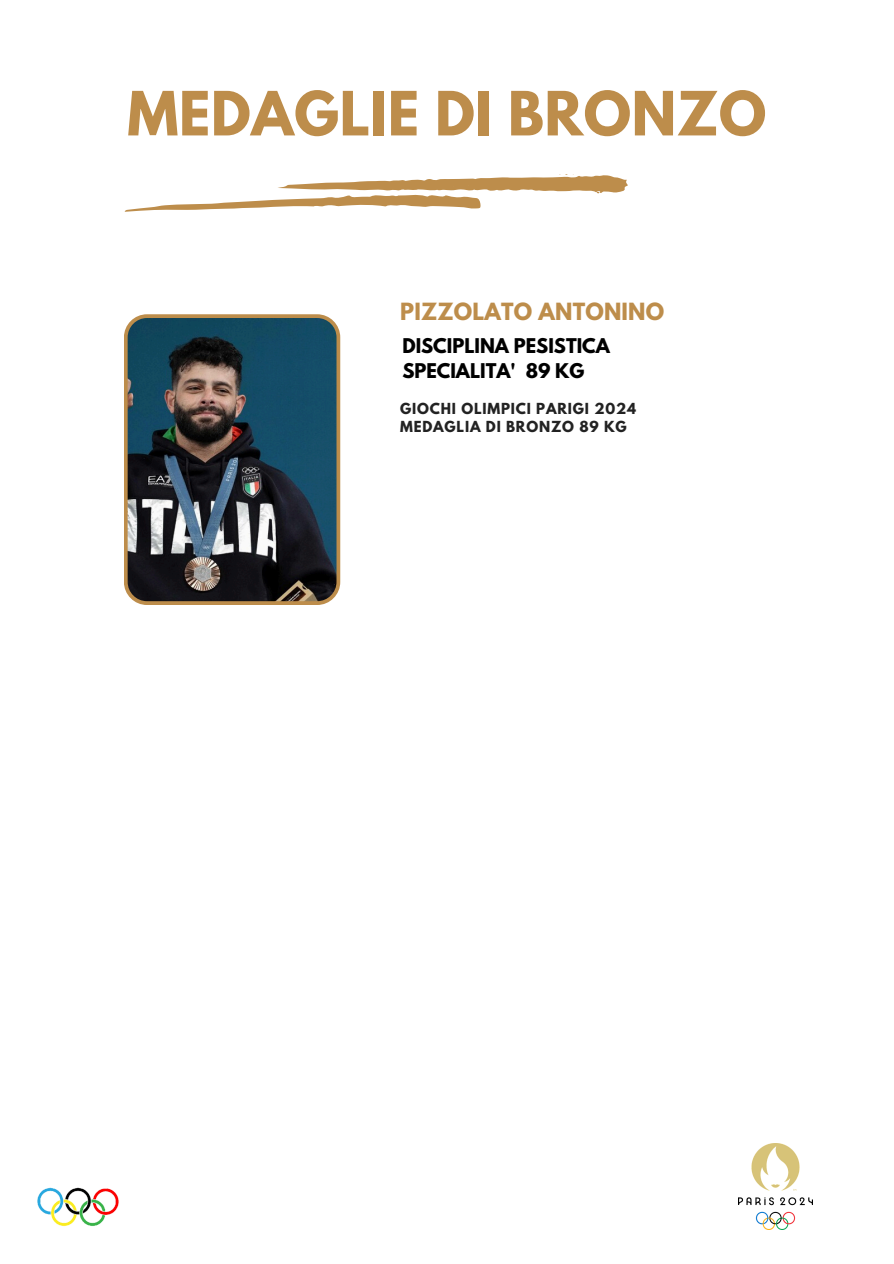
<style>
.page{position:relative;width:894px;height:1264px;background:#fff}
.page>*{position:absolute;margin:0;border:0;box-sizing:border-box;transform-origin:0 0}
.t1{font:700 54px "League Spartan";letter-spacing:.01em;color:#bd8d4b}
.t2{font:700 21px "League Spartan";letter-spacing:.01em;color:#bd8d4b}
.t3{font:700 18px "League Spartan";color:#000}
.t4{font:700 13.5px "League Spartan";letter-spacing:.06em;color:#222}
</style>
<div class="page">
<img style="left:37px;top:1187px;width:81px;height:40px">
<svg style="left:125px;top:174px;width:502px;height:38px"></svg>
<img style="left:738px;top:1143px;width:74px;height:86px">
<img style="left:124px;top:314px;width:216px;height:290px">
<p class="t1" style="left:127px;top:87px;width:640px">MEDAGLIE DI BRONZO</p>
<h2 class="t2" style="left:400px;top:301px;width:265px">PIZZOLATO ANTONINO</h2>
<h3 class="t3" style="left:402px;top:336px;width:209px">DISCIPLINA PESISTICA</h3>
<h3 class="t3" style="left:402px;top:362px;width:183px">SPECIALITA' 89 KG</h3>
<p class="t4" style="left:400px;top:402px;width:237px">GIOCHI OLIMPICI PARIGI 2024</p>
<p class="t4" style="left:400px;top:420px;width:228px">MEDAGLIA DI BRONZO 89 KG</p>
</div>
